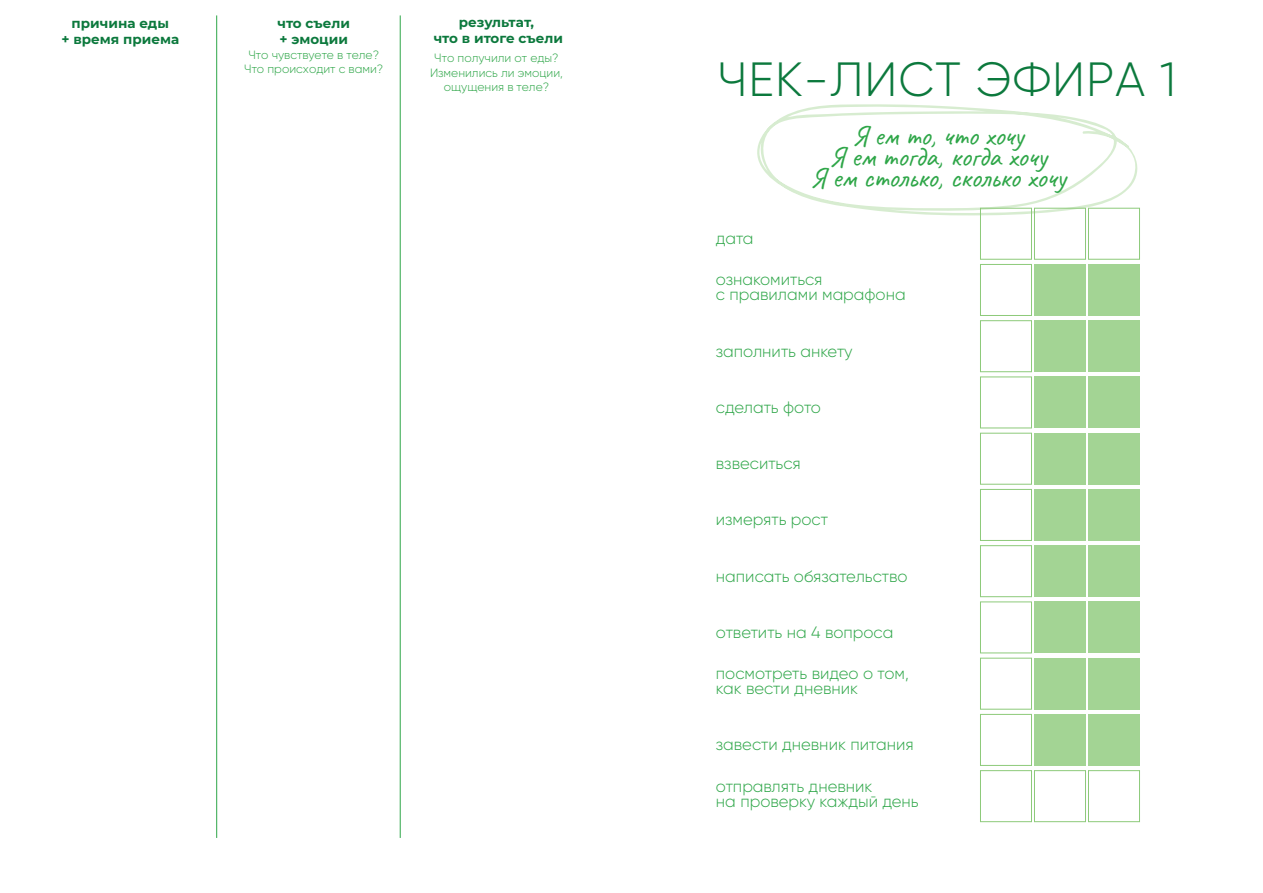
<style>
.page{position:relative;width:1263px;height:893px;background:#fff}
.page>*{position:absolute;margin:0;border:0;box-sizing:border-box;transform-origin:0 0}
.t1{font:300 48px "Gilroy";letter-spacing:.02em;color:#0c793d}
.t2{font:28.5px/21px "Caveat";color:#2ea648;text-align:center}
.t3{font:300 16.5px/15px "Gilroy";color:#2ea648}
.t4{font:700 13.5px/16.2px "Montserrat";color:#0c793d;text-align:center}
.t5{font:300 12px/14.4px "Gilroy";color:#2ea648;text-align:center}
</style>
<div class="page">
<svg style="left:757px;top:104px;width:380px;height:111px"></svg>
<div style="left:980px;top:208px;width:52px;height:52px;border:1px solid #8dca7a"></div>
<div style="left:1034px;top:208px;width:52px;height:52px;border:1px solid #8dca7a"></div>
<div style="left:1088px;top:208px;width:52px;height:52px;border:1px solid #8dca7a"></div>
<div style="left:980px;top:264px;width:52px;height:52px;border:1px solid #8dca7a"></div>
<div style="left:1034px;top:264px;width:51px;height:51px;background:#a3d494"></div>
<div style="left:1088px;top:264px;width:51px;height:51px;background:#a3d494"></div>
<div style="left:980px;top:320px;width:52px;height:52px;border:1px solid #8dca7a"></div>
<div style="left:1034px;top:321px;width:51px;height:51px;background:#a3d494"></div>
<div style="left:1088px;top:321px;width:51px;height:51px;background:#a3d494"></div>
<div style="left:980px;top:377px;width:52px;height:51px;border:1px solid #8dca7a"></div>
<div style="left:1034px;top:377px;width:51px;height:51px;background:#a3d494"></div>
<div style="left:1088px;top:377px;width:51px;height:51px;background:#a3d494"></div>
<div style="left:980px;top:433px;width:52px;height:52px;border:1px solid #8dca7a"></div>
<div style="left:1034px;top:433px;width:51px;height:51px;background:#a3d494"></div>
<div style="left:1088px;top:433px;width:51px;height:51px;background:#a3d494"></div>
<div style="left:980px;top:489px;width:52px;height:52px;border:1px solid #8dca7a"></div>
<div style="left:1034px;top:489px;width:51px;height:51px;background:#a3d494"></div>
<div style="left:1088px;top:489px;width:51px;height:51px;background:#a3d494"></div>
<div style="left:980px;top:545px;width:52px;height:52px;border:1px solid #8dca7a"></div>
<div style="left:1034px;top:546px;width:51px;height:51px;background:#a3d494"></div>
<div style="left:1088px;top:546px;width:51px;height:51px;background:#a3d494"></div>
<div style="left:980px;top:601px;width:52px;height:52px;border:1px solid #8dca7a"></div>
<div style="left:1034px;top:602px;width:51px;height:51px;background:#a3d494"></div>
<div style="left:1088px;top:602px;width:51px;height:51px;background:#a3d494"></div>
<div style="left:980px;top:658px;width:52px;height:52px;border:1px solid #8dca7a"></div>
<div style="left:1034px;top:658px;width:51px;height:51px;background:#a3d494"></div>
<div style="left:1088px;top:658px;width:51px;height:51px;background:#a3d494"></div>
<div style="left:980px;top:714px;width:52px;height:52px;border:1px solid #8dca7a"></div>
<div style="left:1034px;top:714px;width:51px;height:51px;background:#a3d494"></div>
<div style="left:1088px;top:714px;width:51px;height:51px;background:#a3d494"></div>
<div style="left:980px;top:770px;width:52px;height:52px;border:1px solid #8dca7a"></div>
<div style="left:1034px;top:770px;width:52px;height:52px;border:1px solid #8dca7a"></div>
<div style="left:1088px;top:770px;width:52px;height:52px;border:1px solid #8dca7a"></div>
<hr style="left:216px;top:15px;width:1px;height:823px;background:#2ea648">
<hr style="left:400px;top:15px;width:1px;height:823px;background:#2ea648">
<p class="t4" style="left:61px;top:14px;width:119px">причина еды<br>+ время приема</p>
<p class="t4" style="left:277px;top:14px;width:74px;text-align:left">что съели + эмоции</p>
<p class="t5" style="left:244px;top:47px;width:141px">Что чувствуете в теле?<br>Что происходит с вами?</p>
<p class="t4" style="left:434px;top:14px;width:131px">результат,<br>что в итоге съели</p>
<p class="t5" style="left:430px;top:51px;width:134px">Что получили от еды?<br>Изменились ли эмоции, ощущения в теле?</p>
<h1 class="t1" style="left:718px;top:50px;width:460px">ЧЕК-ЛИСТ ЭФИРА 1</h1>
<h2 class="t2" style="left:810px;top:125px;width:258px">Я ем то, что хочу<br>Я ем тогда, когда хочу<br>Я ем столько, сколько хочу</h2>
<p class="t3" style="left:716px;top:231px;width:39px">дата</p>
<p class="t3" style="left:716px;top:272px;width:191px">ознакомиться<br>с правилами марафона</p>
<p class="t3" style="left:716px;top:343px;width:138px">заполнить анкету</p>
<p class="t3" style="left:716px;top:399px;width:107px">сделать фото</p>
<p class="t3" style="left:716px;top:456px;width:86px">взвеситься</p>
<p class="t3" style="left:716px;top:512px;width:114px">измерять рост</p>
<p class="t3" style="left:716px;top:568px;width:193px">написать обязательство</p>
<p class="t3" style="left:716px;top:624px;width:179px">ответить на 4 вопроса</p>
<p class="t3" style="left:716px;top:666px;width:194px">посмотреть видео о том, как вести дневник</p>
<p class="t3" style="left:716px;top:737px;width:199px">завести дневник питания</p>
<p class="t3" style="left:716px;top:778px;width:204px">отправлять дневник<br>на проверку каждый день</p>
</div>
